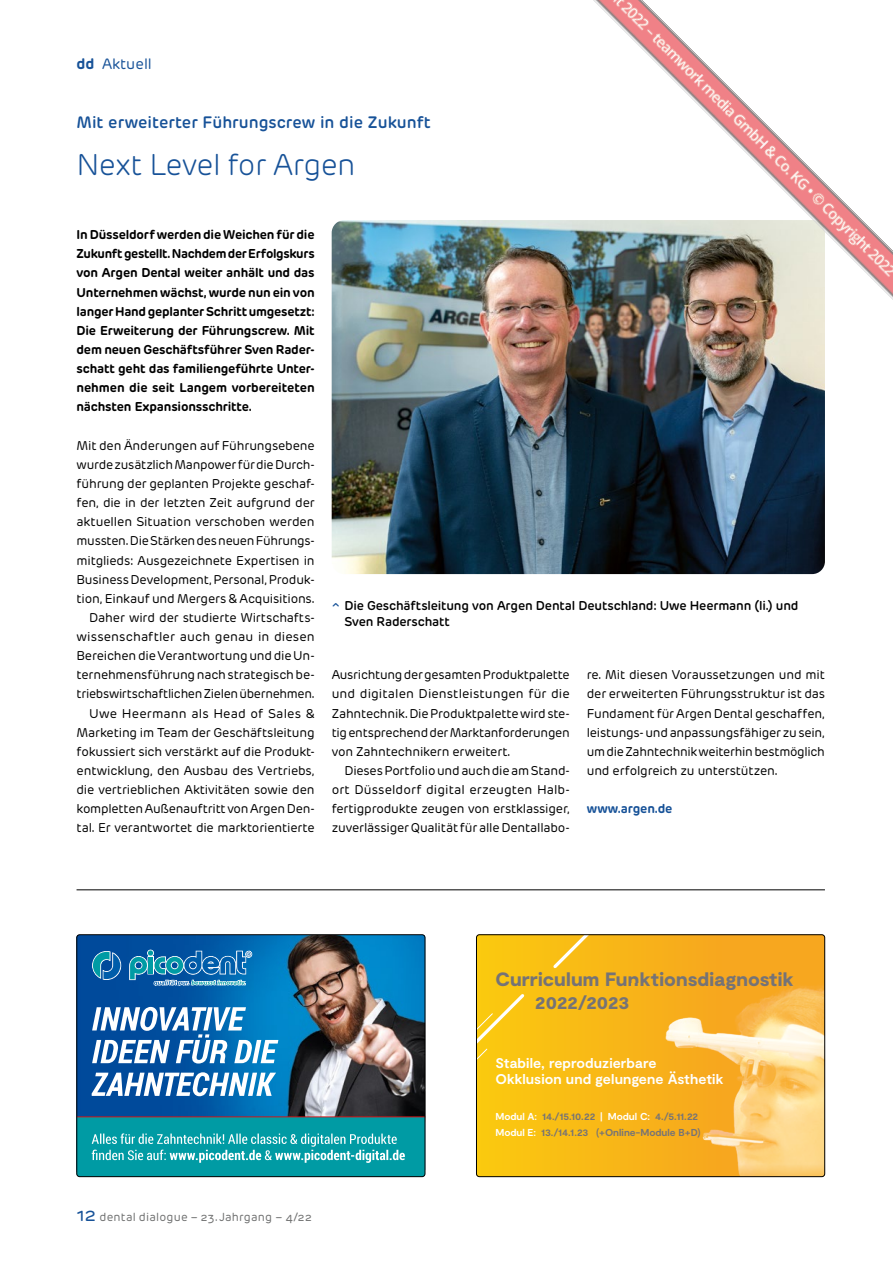
<style>
.page{position:relative;width:893px;height:1263px;background:#fff}
.page>*{position:absolute;margin:0;border:0;box-sizing:border-box;transform-origin:0 0}
.t1{font:300 30px "Rubrik New";letter-spacing:-.025em;color:#175298}
.t2{font:900 19.35px "Moderat";letter-spacing:.005em;color:#757376}
.t3{font:900 18.3px "Moderat";letter-spacing:.005em;color:#757376}
.t4{font:600 16.5px "Rubrik New";color:#175298}
.t5{font:15px "Rubrik New";color:#175298}
.t6{font:700 14.1px/16px "Moderat";letter-spacing:.005em;color:#fff}
.t7{font:12.75px/19.2px "Rubrik New";letter-spacing:-.015em;color:#000;text-align:justify}
.t8{font:700 12.75px/19.2px "Rubrik New";letter-spacing:-.01em;color:#000;text-align:justify}
.t9{font:600 12.75px/16.5px "Rubrik New";letter-spacing:-.015em;color:#000}
.t10{font:700 12.75px "Rubrik New";letter-spacing:-.015em;color:#175298}
.t11{font:11.7px "Rubrik New";letter-spacing:.02em;color:#6f7070}
.t12{font:700 10.05px/16px "Moderat";color:#757376}
.s1{font-weight:700}
.s2{font-size:19.5px;color:#175298}
.s3{color:#fff}
</style>
<div class="page">
<img style="left:332px;top:220px;width:493px;height:354px">
<img style="left:79px;top:936px;width:344px;height:180px">
<div style="left:77px;top:1117px;width:348px;height:60px;background:#009ba4"></div>
<svg style="left:92px;top:951px;width:29px;height:29px"></svg>
<svg style="left:129px;top:950px;width:123px;height:36px;background:#2e81b6"></svg>
<svg style="left:92px;top:1072px;width:184px;height:24px"></svg>
<svg style="left:92px;top:1007px;width:186px;height:56px"></svg>
<hr style="left:77px;top:1116px;width:348px;height:1px;background:#cd1719">
<svg style="left:92px;top:1133px;width:313px;height:30px"></svg>
<div style="left:77px;top:934px;width:348px;height:243px;border:1px solid #000;border-radius:3px"></div>
<div style="left:476px;top:935px;width:349px;height:242px;background:linear-gradient(to right,#fac710,#f6a022)"></div>
<svg style="left:550px;top:936px;width:216px;height:35px;background:#f7b11e"></svg>
<div style="left:476px;top:991px;width:51px;height:186px;background:#fac710"></div>
<img style="left:632px;top:983px;width:193px;height:194px">
<div style="left:476px;top:934px;width:349px;height:243px;border:1px solid #000;border-radius:3px"></div>
<hr style="left:77px;top:889px;width:748px;height:1px;background:#000">
<img style="left:535px;top:0;width:358px;height:358px">
<p class="t5" style="left:77px;top:55px;width:77px"><span class="s1">dd</span> Aktuell</p>
<p class="t4" style="left:77px;top:112px;width:356px">Mit erweiterter Führungscrew in die Zukunft</p>
<h1 class="t1" style="left:77px;top:147px;width:280px">Next Level for Argen</h1>
<p class="t8" style="left:77px;top:225px;width:240px">In Düsseldorf werden die Weichen für die Zukunft gestellt. Nachdem der Erfolgskurs von Argen Dental weiter anhält und das Unternehmen wächst, wurde nun ein von langer Hand geplanter Schritt umgesetzt:<br>Die Erweiterung der Führungscrew. Mit dem neuen Geschäftsführer Sven Rader&shy;schatt geht das familiengeführte Unter&shy;nehmen die seit Langem vorbereiteten nächsten Expansionsschritte.</p>
<p class="t7" style="left:77px;top:436px;width:240px;text-align:right">Mit den Änderungen auf Führungsebene wurde zusätzlich Manpower für die Durch&shy;führung der geplanten Projekte geschaf&shy;fen, die in der letzten Zeit aufgrund der aktuellen Situation verschoben werden mussten. Die Stärken des neuen Führungs&shy;mitglieds: Ausgezeichnete Expertisen in Business Development, Personal, Produk&shy;tion, Einkauf und Mergers &amp; Acquisitions.<br>Daher wird der studierte Wirtschafts&shy;wissenschaftler auch genau in diesen Bereichen die Verantwortung und die Un&shy;ternehmensführung nach strategisch be&shy;triebswirtschaftlichen Zielen übernehmen.<br>Uwe Heermann als Head of Sales &amp; Marketing im Team der Geschäftsleitung fokussiert sich verstärkt auf die Produkt&shy;entwicklung, den Ausbau des Vertriebs, die vertrieblichen Aktivitäten sowie den kompletten Außenauftritt von Argen Den&shy;tal. Er verantwortet die marktorientierte</p>
<p class="t9" style="left:344px;top:597px;width:456px">Die Geschäftsleitung von Argen Dental Deutschland: Uwe Heermann (li.) und<br>Sven Raderschatt</p>
<p class="t7" style="left:332px;top:665px;width:240px">Ausrichtung der gesamten Produktpalette und digitalen Dienstleistungen für die Zahntechnik. Die Produktpalette wird ste&shy;tig entsprechend der Marktanforderungen von Zahntechnikern erweitert.</p>
<p class="t7" style="left:332px;top:761px;width:240px;text-indent:13px">Dieses Portfolio und auch die am Stand&shy;ort Düsseldorf digital erzeugten Halb&shy;fertigprodukte zeugen von erstklassiger, zuverlässiger Qualität für alle Dentallabo-</p>
<p class="t7" style="left:587px;top:665px;width:240px">re. Mit diesen Voraussetzungen und mit der erweiterten Führungsstruktur ist das Fundament für Argen Dental geschaffen, leistungs- und anpassungsfähiger zu sein, um die Zahntechnik weiterhin bestmöglich und erfolgreich zu unterstützen.</p>
<p class="t10" style="left:587px;top:801px;width:87px">www.argen.de</p>
<p class="t11" style="left:77px;top:1210px;width:237px"><span class="s2">12</span> dental dialogue – 23.Jahrgang – 4/22</p>
<h2 class="t2" style="left:495px;top:968px;width:300px">Curriculum Funktionsdiagnostik</h2>
<h3 class="t3" style="left:535px;top:991px;width:96px">2022/2023</h3>
<p class="t6" style="left:495px;top:1055px;width:230px">Stabile, reproduzierbare<br>Okklusion und gelungene Ästhetik</p>
<p class="t12" style="left:495px;top:1109px;width:207px"><span class="s3">Modul A:</span> 14./15.10.22 <span class="s3">| Modul C:</span> 4./5.11.22<br><span class="s3">Modul E:</span> 13./14.1.23 (+Online-Module B+D)</p>
</div>
